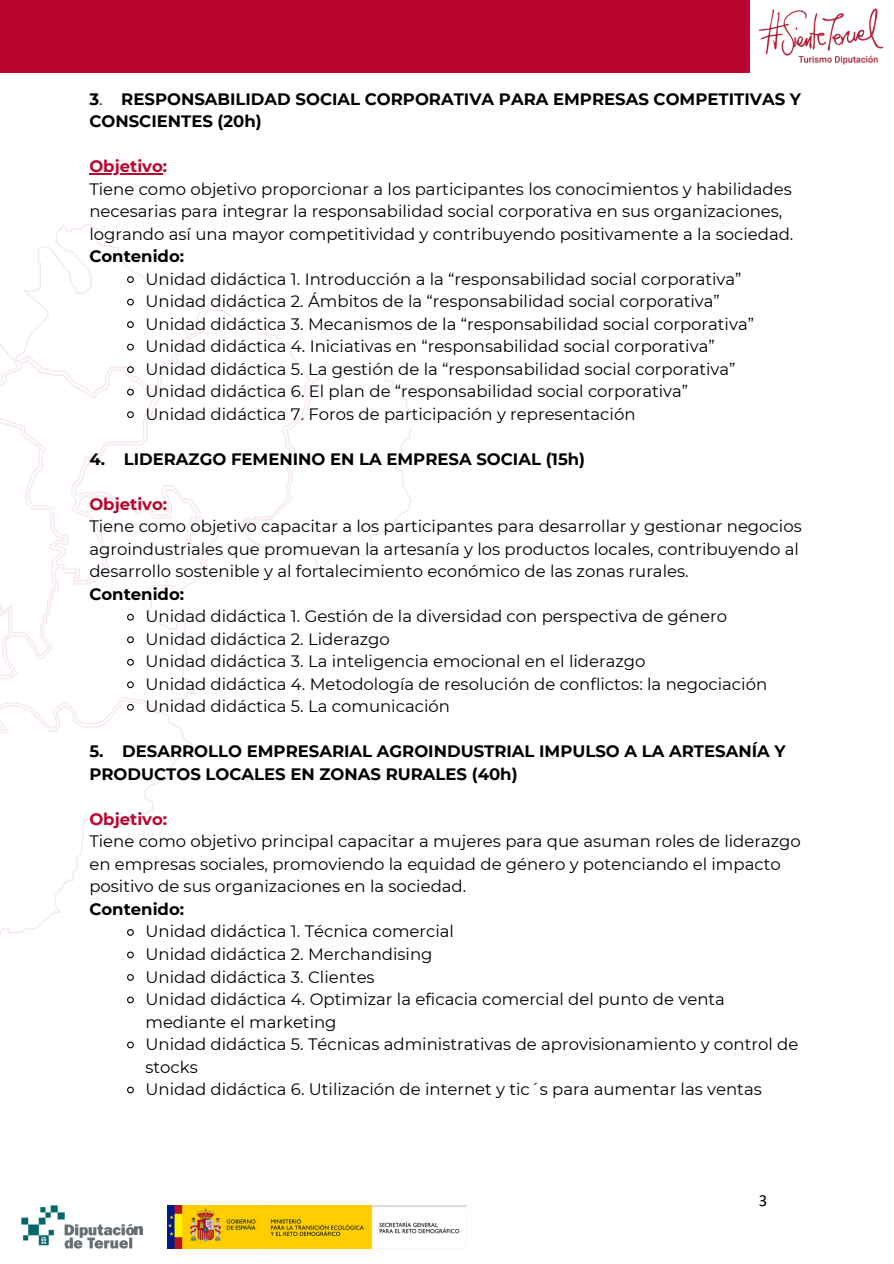
<style>
.page{position:relative;width:894px;height:1264px;background:#fff}
.page>*{position:absolute;margin:0;border:0;box-sizing:border-box;transform-origin:0 0}
.t1{font:16.8px "Calibri";color:#000}
.t2{font:16.5px/22.5px "Montserrat";color:#000}
.t3{font:700 16.5px/22.5px "Montserrat";color:#000}
.t4{font:700 16.5px "Montserrat";color:#ba062e}
.s1{font-weight:400}
</style>
<div class="page">
<img style="left:0;top:224px;width:413px;height:711px">
<hr style="left:89px;top:173px;width:74px;height:1px;background:#ba062e">
<svg style="left:126px;top:275px;width:9px;height:9px"></svg>
<svg style="left:126px;top:298px;width:9px;height:8px"></svg>
<svg style="left:126px;top:320px;width:9px;height:9px"></svg>
<svg style="left:126px;top:343px;width:9px;height:8px"></svg>
<svg style="left:126px;top:365px;width:9px;height:9px"></svg>
<svg style="left:126px;top:388px;width:9px;height:8px"></svg>
<svg style="left:126px;top:410px;width:9px;height:9px"></svg>
<svg style="left:126px;top:613px;width:9px;height:8px"></svg>
<svg style="left:126px;top:635px;width:9px;height:9px"></svg>
<svg style="left:126px;top:658px;width:9px;height:8px"></svg>
<svg style="left:126px;top:680px;width:9px;height:9px"></svg>
<svg style="left:126px;top:703px;width:9px;height:8px"></svg>
<svg style="left:126px;top:928px;width:9px;height:8px"></svg>
<svg style="left:127px;top:951px;width:7px;height:8px"></svg>
<svg style="left:127px;top:974px;width:7px;height:7px"></svg>
<svg style="left:127px;top:996px;width:7px;height:8px"></svg>
<svg style="left:127px;top:1041px;width:7px;height:8px"></svg>
<svg style="left:127px;top:1086px;width:7px;height:8px"></svg>
<div style="left:0;top:0;width:749px;height:72px;background:#ba062e"></div>
<img style="left:758px;top:9px;width:125px;height:56px">
<img style="left:168px;top:1205px;width:298px;height:42px">
<img style="left:22px;top:1205px;width:112px;height:42px">
<svg style="left:134px;top:1226px;width:8px;height:8px"></svg>
<p class="t3" style="left:89px;top:87px;width:713px">3<span class="s1">.</span> RESPONSABILIDAD SOCIAL CORPORATIVA PARA EMPRESAS COMPETITIVAS Y<br>CONSCIENTES (20h)</p>
<p class="t4" style="left:89px;top:156px;width:79px">Objetivo:</p>
<p class="t2" style="left:89px;top:177px;width:705px">Tiene como objetivo proporcionar a los participantes los conocimientos y habilidades necesarias para integrar la responsabilidad social corporativa en sus organizaciones, logrando así una mayor competitividad y contribuyendo positivamente a la sociedad.</p>
<p class="t3" style="left:89px;top:245px;width:96px">Contenido:</p>
<p class="t2" style="left:145px;top:267px;width:597px">Unidad didáctica 1. Introducción a la “responsabilidad social corporativa”</p>
<p class="t2" style="left:145px;top:290px;width:575px">Unidad didáctica 2. Ámbitos de la “responsabilidad social corporativa”</p>
<p class="t2" style="left:145px;top:312px;width:610px">Unidad didáctica 3. Mecanismos de la “responsabilidad social corporativa”</p>
<p class="t2" style="left:145px;top:335px;width:570px">Unidad didáctica 4. Iniciativas en “responsabilidad social corporativa”</p>
<p class="t2" style="left:145px;top:357px;width:591px">Unidad didáctica 5. La gestión de la “responsabilidad social corporativa”</p>
<p class="t2" style="left:145px;top:380px;width:544px">Unidad didáctica 6. El plan de “responsabilidad social corporativa”</p>
<p class="t2" style="left:145px;top:402px;width:491px">Unidad didáctica 7. Foros de participación y representación</p>
<h1 class="t3" style="left:89px;top:447px;width:497px">4. LIDERAZGO FEMENINO EN LA EMPRESA SOCIAL (15h)</h1>
<p class="t4" style="left:89px;top:494px;width:79px">Objetivo:</p>
<p class="t2" style="left:89px;top:515px;width:713px">Tiene como objetivo capacitar a los participantes para desarrollar y gestionar negocios agroindustriales que promuevan la artesanía y los productos locales, contribuyendo al desarrollo sostenible y al fortalecimiento económico de las zonas rurales.</p>
<p class="t3" style="left:89px;top:582px;width:96px">Contenido:</p>
<p class="t2" style="left:145px;top:605px;width:583px">Unidad didáctica 1. Gestión de la diversidad con perspectiva de género</p>
<p class="t2" style="left:145px;top:627px;width:246px">Unidad didáctica 2. Liderazgo</p>
<p class="t2" style="left:145px;top:650px;width:501px">Unidad didáctica 3. La inteligencia emocional en el liderazgo</p>
<p class="t2" style="left:145px;top:672px;width:623px">Unidad didáctica 4. Metodología de resolución de conflictos: la negociación</p>
<p class="t2" style="left:145px;top:695px;width:306px">Unidad didáctica 5. La comunicación</p>
<h1 class="t3" style="left:89px;top:740px;width:697px">5. DESARROLLO EMPRESARIAL AGROINDUSTRIAL IMPULSO A LA ARTESANÍA Y<br>PRODUCTOS LOCALES EN ZONAS RURALES (40h)</h1>
<p class="t4" style="left:89px;top:809px;width:79px">Objetivo:</p>
<p class="t2" style="left:89px;top:830px;width:712px">Tiene como objetivo principal capacitar a mujeres para que asuman roles de liderazgo en empresas sociales, promoviendo la equidad de género y potenciando el impacto positivo de sus organizaciones en la sociedad.</p>
<p class="t3" style="left:89px;top:897px;width:96px">Contenido:</p>
<p class="t2" style="left:145px;top:920px;width:310px">Unidad didáctica 1. Técnica comercial</p>
<p class="t2" style="left:145px;top:942px;width:288px">Unidad didáctica 2. Merchandising</p>
<p class="t2" style="left:145px;top:965px;width:231px">Unidad didáctica 3. Clientes</p>
<p class="t2" style="left:145px;top:987px;width:580px">Unidad didáctica 4. Optimizar la eficacia comercial del punto de venta mediante el marketing</p>
<p class="t2" style="left:145px;top:1032px;width:654px">Unidad didáctica 5. Técnicas administrativas de aprovisionamiento y control de stocks</p>
<p class="t2" style="left:145px;top:1077px;width:617px">Unidad didáctica 6. Utilización de internet y tic´s para aumentar las ventas</p>
<p class="t1" style="left:758px;top:1192px;width:10px">3</p>
</div>
